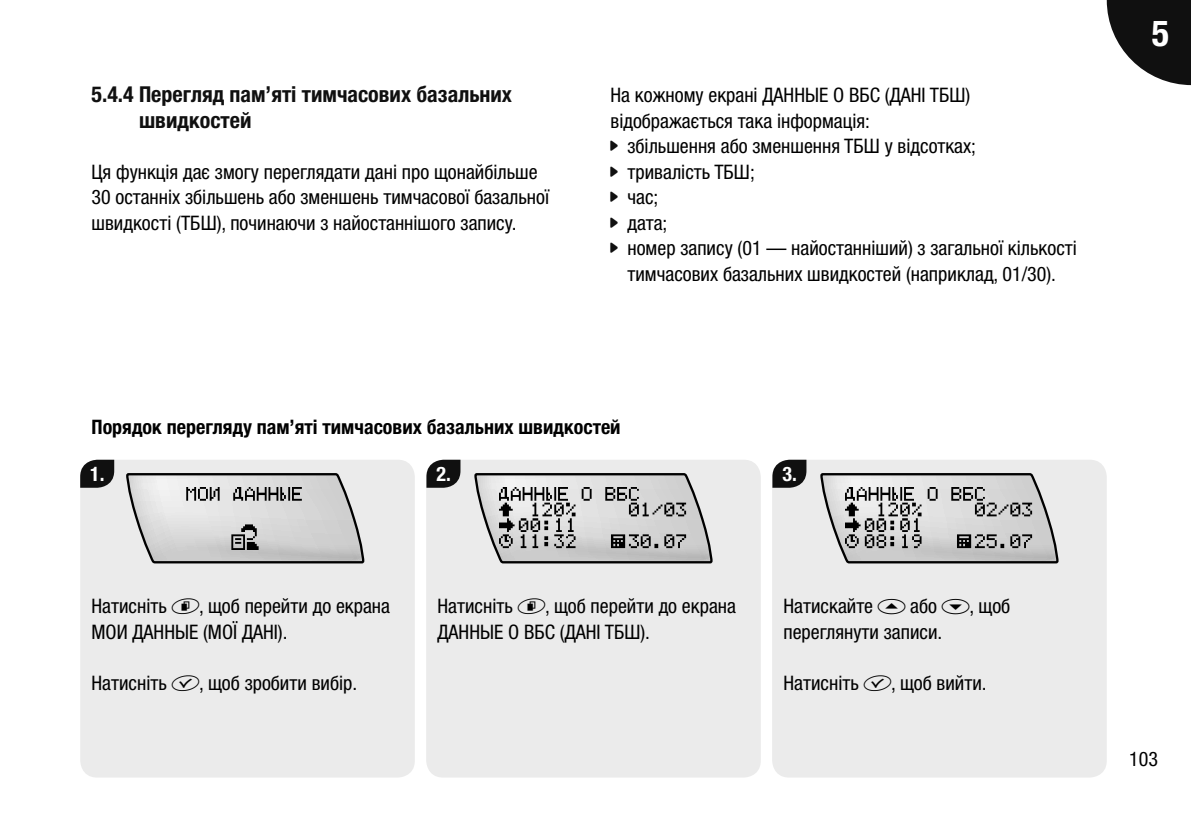
<style>
.page{position:relative;width:1191px;height:840px;background:#fff}
.page>*{position:absolute;margin:0;border:0;box-sizing:border-box;transform-origin:0 0}
.t1{font:700 condensed 36px "Helvetica Neue LTW1 G";color:#fff}
.t2{font:700 condensed 22px/25.6px "Helvetica Neue LTW1 G";color:#101010}
.t3{font:condensed 20px/25.6px "Helvetica Neue LTW1 G";color:#000}
.t4{font:700 condensed 20px "Helvetica Neue LTW1 G";color:#000}
.t5{font:700 condensed 20px "Helvetica Neue LTW1 G";color:#fff}
.s1{font-family:"Labeling Font V";font-stretch:normal;color:#101010}
.s2{font-family:"Labeling Font V";font-stretch:normal}
</style>
<div class="page">
<div style="left:772px;top:459px;width:334px;height:318px;background:#ebebeb;border-radius:17px"></div>
<svg style="left:772px;top:459px;width:34px;height:28px"></svg>
<svg style="left:820px;top:473px;width:238px;height:90px"></svg>
<img style="left:845px;top:486px;width:188px;height:63px">
<div style="left:80px;top:459px;width:335px;height:318px;background:#ebebeb;border-radius:17px"></div>
<svg style="left:80px;top:459px;width:34px;height:28px"></svg>
<svg style="left:126px;top:473px;width:238px;height:90px"></svg>
<img style="left:152px;top:486px;width:187px;height:63px">
<div style="left:426px;top:459px;width:334px;height:318px;background:#ebebeb;border-radius:17px"></div>
<svg style="left:426px;top:459px;width:34px;height:28px"></svg>
<svg style="left:474px;top:473px;width:238px;height:90px"></svg>
<img style="left:500px;top:486px;width:187px;height:63px">
<svg style="left:1106px;top:0;width:85px;height:85px"></svg>
<p class="t2" style="left:139px;top:82px;width:374px;text-indent:-48px">5.4.4 Перегляд пам’яті тимчасових базальних швидкостей</p>
<p class="t3" style="left:92px;top:159px;width:459px">Ця функція дає змогу переглядати дані про щонайбільше<br>30 останніх збільшень або зменшень тимчасової базальної швидкості (ТБШ), починаючи з найостаннішого запису.</p>
<p class="t3" style="left:610px;top:82px;width:361px">На кожному екрані ДАННЫЕ О ВБС (ДАНІ ТБШ)</p>
<p class="t3" style="left:610px;top:108px;width:261px">відображається така інформація:</p>
<p class="t3" style="left:610px;top:133px;width:367px"><span class="s1">j</span> збільшення або зменшення ТБШ у відсотках;</p>
<p class="t3" style="left:610px;top:159px;width:146px"><span class="s1">j</span> тривалість ТБШ;</p>
<p class="t3" style="left:610px;top:184px;width:49px"><span class="s1">j</span> час;</p>
<p class="t3" style="left:610px;top:210px;width:58px"><span class="s1">j</span> дата;</p>
<p class="t3" style="left:610px;top:235px;width:468px"><span class="s1">j</span> номер запису (01 — найостанніший) з загальної кількості</p>
<p class="t3" style="left:627px;top:261px;width:430px">тимчасових базальних швидкостей (наприклад, 01/30).</p>
<p class="t4" style="left:92px;top:415px;width:530px">Порядок перегляду пам’яті тимчасових базальних швидкостей</p>
<p class="t5" style="left:90px;top:462px;width:16px">1.</p>
<p class="t5" style="left:436px;top:462px;width:16px">2.</p>
<p class="t5" style="left:782px;top:462px;width:16px">3.</p>
<p class="t3" style="left:92px;top:593px;width:300px">Натисніть <span class="s2">d</span>, щоб перейти до екрана<br>МОИ ДАННЫЕ (МОЇ ДАНІ).</p>
<p class="t3" style="left:92px;top:669px;width:267px">Натисніть <span class="s2">f</span>, щоб зробити вибір.</p>
<p class="t3" style="left:437px;top:593px;width:300px">Натисніть <span class="s2">d</span>, щоб перейти до екрана<br>ДАННЫЕ О ВБС (ДАНІ ТБШ).</p>
<p class="t3" style="left:783px;top:593px;width:228px">Натискайте <span class="s2">a</span> або <span class="s2">s</span>, щоб переглянути записи.</p>
<p class="t3" style="left:783px;top:669px;width:205px">Натисніть <span class="s2">f</span>, щоб вийти.</p>
<h1 class="t1" style="left:1151px;top:11px;width:19px">5</h1>
<p class="t3" style="left:1129px;top:746px;width:30px">103</p>
</div>
